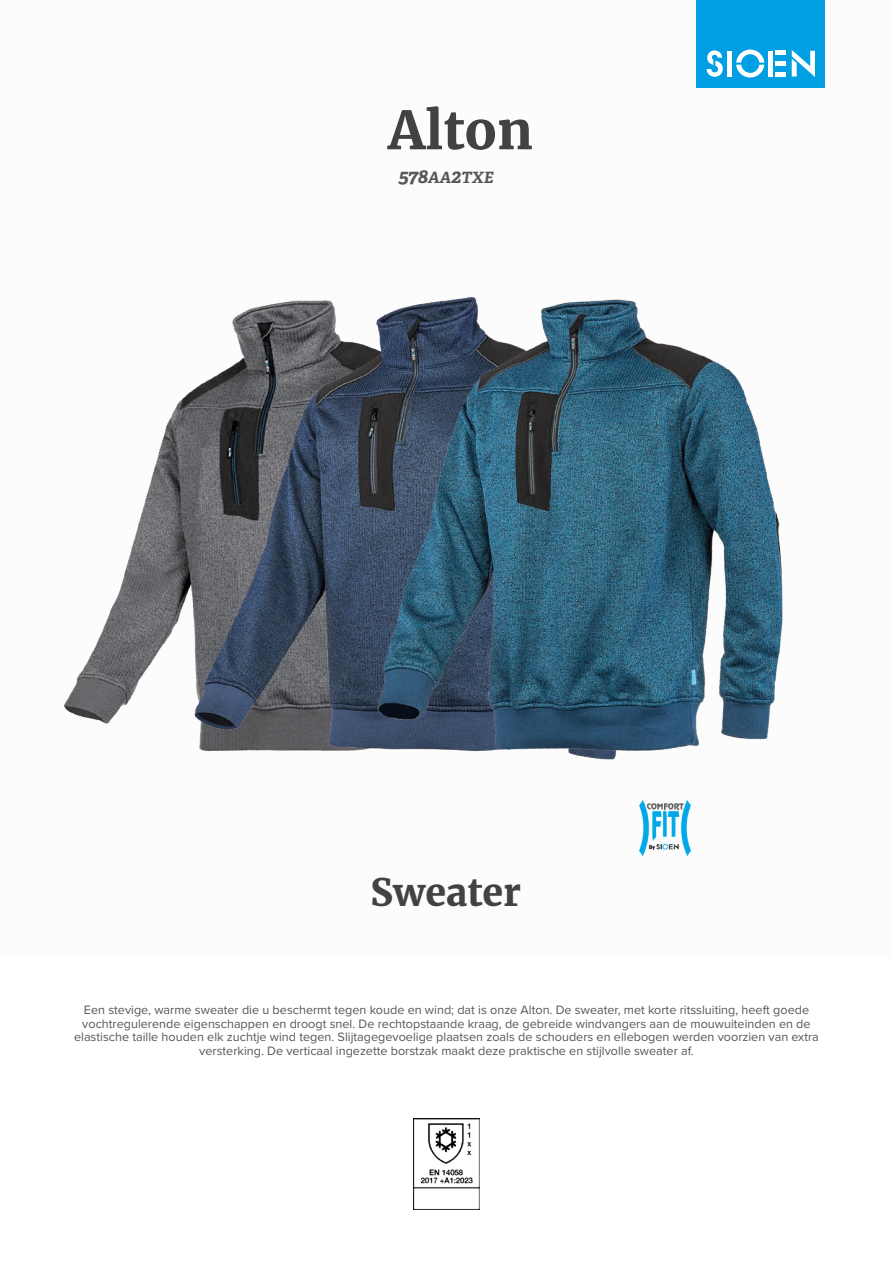
<style>
.page{position:relative;width:893px;height:1263px;background:#fff}
.page>*{position:absolute;margin:0;border:0;box-sizing:border-box;transform-origin:0 0}
.t1{font:700 52.5px "Merriweather";color:#424243}
.t2{font:700 37.5px "Merriweather";color:#424243}
.t3{font:italic 700 15.6px "Adelle";color:#575756}
.t4{font:12.6px/13.6px "Proxima Nova";color:#575756;text-align:center}
.s1{font-size:19.5px}
</style>
<div class="page">
<div style="left:697px;top:0;width:128px;height:88px;background:#009fe3"></div>
<svg style="left:707px;top:50px;width:16px;height:27px"></svg>
<svg style="left:736px;top:50px;width:28px;height:28px"></svg>
<div style="left:727px;top:51px;width:5px;height:26px;background:#fff"></div>
<div style="left:768px;top:51px;width:5px;height:26px;background:#fff"></div>
<div style="left:775px;top:72px;width:11px;height:5px;background:#fff"></div>
<div style="left:775px;top:61px;width:11px;height:5px;background:#fff"></div>
<hr style="left:775px;top:51px;width:11px;height:4px;background:#fff">
<svg style="left:792px;top:50px;width:23px;height:27px"></svg>
<img style="left:413px;top:1118px;width:67px;height:92px">
<img style="left:63px;top:402px;width:116px;height:322px">
<img style="left:179px;top:300px;width:178px;height:452px">
<img style="left:357px;top:297px;width:426px;height:560px">
<h1 class="t1" style="left:388px;top:95px;width:146px">Alton</h1>
<p class="t3" style="left:398px;top:168px;width:96px"><span class="s1">578</span>AA<span class="s1">2</span>TXE</p>
<h2 class="t2" style="left:371px;top:867px;width:152px">Sweater</h2>
<p class="t4" style="left:74px;top:1002px;width:746px">Een stevige, warme sweater die u beschermt tegen koude en wind; dat is onze Alton. De sweater, met korte ritssluiting, heeft goede vochtregulerende eigenschappen en droogt snel. De rechtopstaande kraag, de gebreide windvangers aan de mouwuiteinden en de elastische taille houden elk zuchtje wind tegen. Slijtagegevoelige plaatsen zoals de schouders en ellebogen werden voorzien van extra versterking. De verticaal ingezette borstzak maakt deze praktische en stijlvolle sweater af.</p>
</div>
